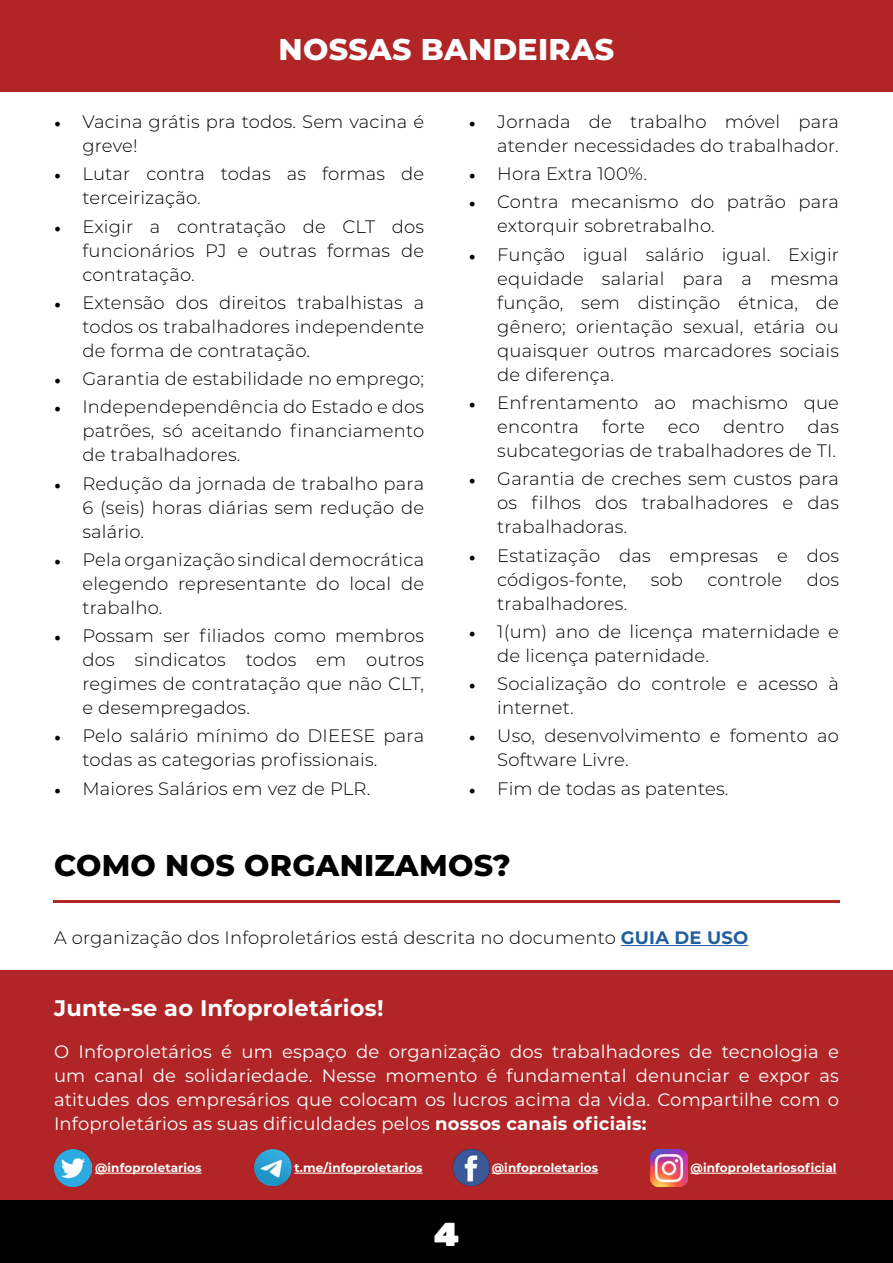
<style>
.page{position:relative;width:893px;height:1263px;background:#fff}
.page>*{position:absolute;margin:0;border:0;box-sizing:border-box;transform-origin:0 0}
.t1{font:33px "Rubik Mono One";color:#fff}
.t2{font:800 30px "Montserrat";letter-spacing:.01em;color:#000}
.t3{font:800 30px "Montserrat";letter-spacing:.01em;color:#fff}
.t4{font:700 22.5px "Montserrat";letter-spacing:.01em;color:#fff}
.t5{font:300 18px/24px "Montserrat";letter-spacing:.01em;color:#000}
.t6{font:18px/24px "Montserrat";letter-spacing:.01em;color:#fff;text-align:justify}
.t7{font:700 12px "Montserrat";letter-spacing:.01em;color:#fff}
.s1{font-family:"Minion Pro";font-weight:400}
.s2{font-weight:700;color:#215e9e}
.s3{font-weight:700}
</style>
<div class="page">
<div style="left:0;top:1200px;width:893px;height:63px;background:#000"></div>
<div style="left:0;top:0;width:893px;height:91px;background:#b12526"></div>
<hr style="left:53px;top:900px;width:787px;height:2px;background:#b12526">
<hr style="left:621px;top:945px;width:127px;height:1px;background:#215e9e">
<div style="left:0;top:971px;width:893px;height:229px;background:#b12526"></div>
<img style="left:54px;top:1149px;width:37px;height:37px">
<hr style="left:95px;top:1173px;width:107px;height:1px;background:#fff">
<img style="left:453px;top:1149px;width:37px;height:37px;border-radius:19px">
<hr style="left:492px;top:1173px;width:106px;height:1px;background:#fff">
<img style="left:650px;top:1149px;width:37px;height:37px">
<hr style="left:690px;top:1173px;width:146px;height:1px;background:#fff">
<img style="left:253px;top:1149px;width:39px;height:37px">
<hr style="left:294px;top:1173px;width:129px;height:1px;background:#fff">
<h2 class="t3" style="left:279px;top:27px;width:337px">NOSSAS BANDEIRAS</h2>
<p class="t5" style="left:82px;top:109px;width:343px;text-indent:-28px"><span class="s1">•</span> Vacina grátis pra todos. Sem vacina é greve!</p>
<p class="t5" style="left:82px;top:161px;width:343px;text-indent:-28px"><span class="s1">•</span> Lutar contra todas as formas de terceirização.</p>
<p class="t5" style="left:82px;top:214px;width:343px;text-align:justify;text-indent:-28px"><span class="s1">•</span> Exigir a contratação de CLT dos funcionários PJ e outras formas de contratação.</p>
<p class="t5" style="left:82px;top:290px;width:343px;text-align:justify;text-indent:-28px"><span class="s1">•</span> Extensão dos direitos trabalhistas a todos os trabalhadores independente de forma de contratação.</p>
<p class="t5" style="left:54px;top:366px;width:372px"><span class="s1">•</span> Garantia de estabilidade no emprego;</p>
<p class="t5" style="left:82px;top:394px;width:343px;text-align:justify;text-indent:-28px"><span class="s1">•</span> Independependência do Estado e dos patrões, só aceitando financiamento de trabalhadores.</p>
<p class="t5" style="left:82px;top:471px;width:343px;text-align:justify;text-indent:-28px"><span class="s1">•</span> Redução da jornada de trabalho para 6 (seis) horas diárias sem redução de salário.</p>
<p class="t5" style="left:82px;top:547px;width:343px;text-align:justify;text-indent:-28px"><span class="s1">•</span> Pela organização sindical democrática elegendo representante do local de trabalho.</p>
<p class="t5" style="left:82px;top:623px;width:343px;text-align:justify;text-indent:-28px"><span class="s1">•</span> Possam ser filiados como membros dos sindicatos todos em outros regimes de contratação que não CLT, e desempregados.</p>
<p class="t5" style="left:82px;top:723px;width:343px;text-indent:-28px"><span class="s1">•</span> Pelo salário mínimo do DIEESE para todas as categorias profissionais.</p>
<p class="t5" style="left:54px;top:776px;width:318px"><span class="s1">•</span> Maiores Salários em vez de PLR.</p>
<p class="t5" style="left:469px;top:109px;width:372px;text-align:right"><span class="s1">•</span> Jornada de trabalho móvel para atender necessidades do trabalhador.</p>
<p class="t5" style="left:469px;top:161px;width:180px"><span class="s1">•</span> Hora Extra 100%.</p>
<p class="t5" style="left:497px;top:190px;width:343px;text-indent:-28px"><span class="s1">•</span> Contra mecanismo do patrão para extorquir sobretrabalho.</p>
<p class="t5" style="left:497px;top:242px;width:343px;text-align:justify;text-indent:-28px"><span class="s1">•</span> Função igual salário igual. Exigir equidade salarial para a mesma função, sem distinção étnica, de gênero; orientação sexual, etária ou quaisquer outros marcadores sociais de diferença.</p>
<p class="t5" style="left:497px;top:390px;width:343px;text-indent:-28px"><span class="s1">•</span> Enfrentamento ao machismo que encontra</p>
<p class="t5" style="left:602px;top:414px;width:44px">forte</p>
<p class="t5" style="left:668px;top:414px;width:34px">eco</p>
<p class="t5" style="left:723px;top:414px;width:63px">dentro</p>
<p class="t5" style="left:497px;top:414px;width:343px;text-align:right">das<br>subcategorias de trabalhadores de TI.</p>
<p class="t5" style="left:497px;top:466px;width:343px;text-align:justify;text-indent:-28px"><span class="s1">•</span> Garantia de creches sem custos para os filhos dos trabalhadores e das trabalhadoras.</p>
<p class="t5" style="left:497px;top:542px;width:343px;text-indent:-28px"><span class="s1">•</span> Estatização das empresas e dos códigos-fonte,</p>
<p class="t5" style="left:651px;top:566px;width:34px">sob</p>
<p class="t5" style="left:707px;top:566px;width:76px">controle</p>
<p class="t5" style="left:807px;top:566px;width:34px">dos</p>
<p class="t5" style="left:497px;top:590px;width:131px">trabalhadores.</p>
<p class="t5" style="left:497px;top:619px;width:343px;text-indent:-28px"><span class="s1">•</span> 1(um) ano de licença maternidade e de licença paternidade.</p>
<p class="t5" style="left:497px;top:671px;width:343px;text-indent:-28px"><span class="s1">•</span> Socialização do controle e acesso à internet.</p>
<p class="t5" style="left:497px;top:723px;width:343px;text-indent:-28px"><span class="s1">•</span> Uso, desenvolvimento e fomento ao<br>Software Livre.</p>
<p class="t5" style="left:469px;top:776px;width:261px"><span class="s1">•</span> Fim de todas as patentes.</p>
<h2 class="t2" style="left:54px;top:843px;width:458px">COMO NOS ORGANIZAMOS?</h2>
<p class="t5" style="left:54px;top:925px;width:696px">A organização dos Infoproletários está descrita no documento <span class="s2">GUIA DE USO</span></p>
<p class="t4" style="left:54px;top:992px;width:331px">Junte-se ao Infoproletários!</p>
<p class="t6" style="left:54px;top:1039px;width:786px">O Infoproletários é um espaço de organização dos trabalhadores de tecnologia e um canal de solidariedade. Nesse momento é fundamental denunciar e expor as atitudes dos empresários que colocam os lucros acima da vida. Compartilhe com o Infoproletários as suas dificuldades pelos <span class="s3">nossos canais oficiais:</span></p>
<p class="t7" style="left:95px;top:1159px;width:108px">@infoproletarios</p>
<p class="t7" style="left:294px;top:1159px;width:130px">t.me/infoproletarios</p>
<p class="t7" style="left:492px;top:1159px;width:108px">@infoproletarios</p>
<p class="t7" style="left:690px;top:1159px;width:148px">@infoproletariosoficial</p>
<h1 class="t1" style="left:432px;top:1217px;width:30px">4</h1>
</div>
